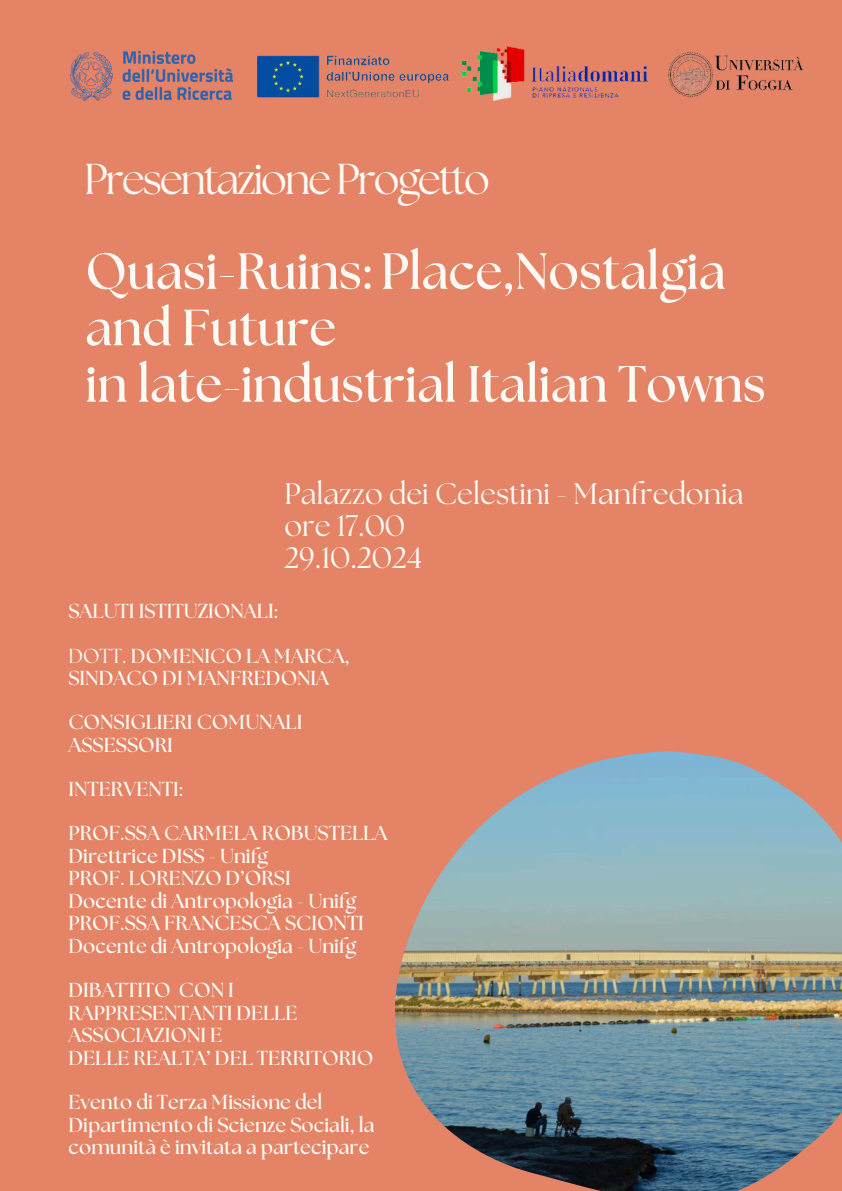
<style>
.page{position:relative;width:842px;height:1191px;background:#fff}
.page>*{position:absolute;margin:0;border:0;box-sizing:border-box;transform-origin:0 0}
.t1{font:700 50.8px/56.4px "The Seasons";color:#fcfaf4}
.t2{font:43.1px "The Seasons";letter-spacing:-.05em;color:#fcfaf4}
.t3{font:29.7px/32.2px "The Seasons";color:#fcfaf4}
.t4{font:700 20.2px/22.5px "The Seasons";color:#fcfaf4}
.s1{font-weight:400}
</style>
<div class="page">
<div style="left:0;top:0;width:842px;height:1190px;background:#e58366"></div>
<img style="left:395px;top:751px;width:447px;height:439px">
<img style="left:70px;top:52px;width:163px;height:48px">
<img style="left:256px;top:55px;width:207px;height:43px">
<img style="left:463px;top:47px;width:185px;height:54px">
<img style="left:668px;top:52px;width:136px;height:45px">
<h3 class="t2" style="left:84px;top:159px;width:407px">Presentazione Progetto</h3>
<p class="t1" style="left:85px;top:245px;width:682px">Quasi-Ruins: Place,Nostalgia and Future<br>in late-industrial Italian Towns</p>
<h1 class="t3" style="left:284px;top:479px;width:461px">Palazzo dei Celestini - Manfredonia ore 17.00<br>29.10.2024</h1>
<h4 class="t4" style="left:68px;top:601px;width:210px">SALUTI ISTITUZIONALI:</h4>
<h5 class="t4" style="left:68px;top:645px;width:283px"><span class="s1">DOTT.</span> DOMENICO LA MARCA,<br>SINDACO DI MANFREDONIA</h5>
<h4 class="t4" style="left:68px;top:712px;width:235px">CONSIGLIERI COMUNALI<br>ASSESSORI</h4>
<h4 class="t4" style="left:68px;top:778px;width:115px">INTERVENTI:</h4>
<p class="t4" style="left:68px;top:823px;width:320px">PROF.SSA CARMELA ROBUSTELLA<br>Direttrice DISS - Unifg</p>
<p class="t4" style="left:68px;top:868px;width:224px">PROF. LORENZO D’ORSI</p>
<p class="t4" style="left:68px;top:890px;width:289px">Docente di Antropologia - Unifg</p>
<p class="t4" style="left:68px;top:913px;width:297px">PROF.SSA FRANCESCA SCIONTI<br>Docente di Antropologia - Unifg</p>
<h4 class="t4" style="left:68px;top:979px;width:306px">DIBATTITO CON I<br>RAPPRESENTANTI DELLE<br>ASSOCIAZIONI E<br>DELLE REALTA’ DEL TERRITORIO</h4>
<p class="t4" style="left:68px;top:1091px;width:307px">Evento di Terza Missione del<br>Dipartimento di Scienze Sociali, la comunità è invitata a partecipare</p>
</div>
